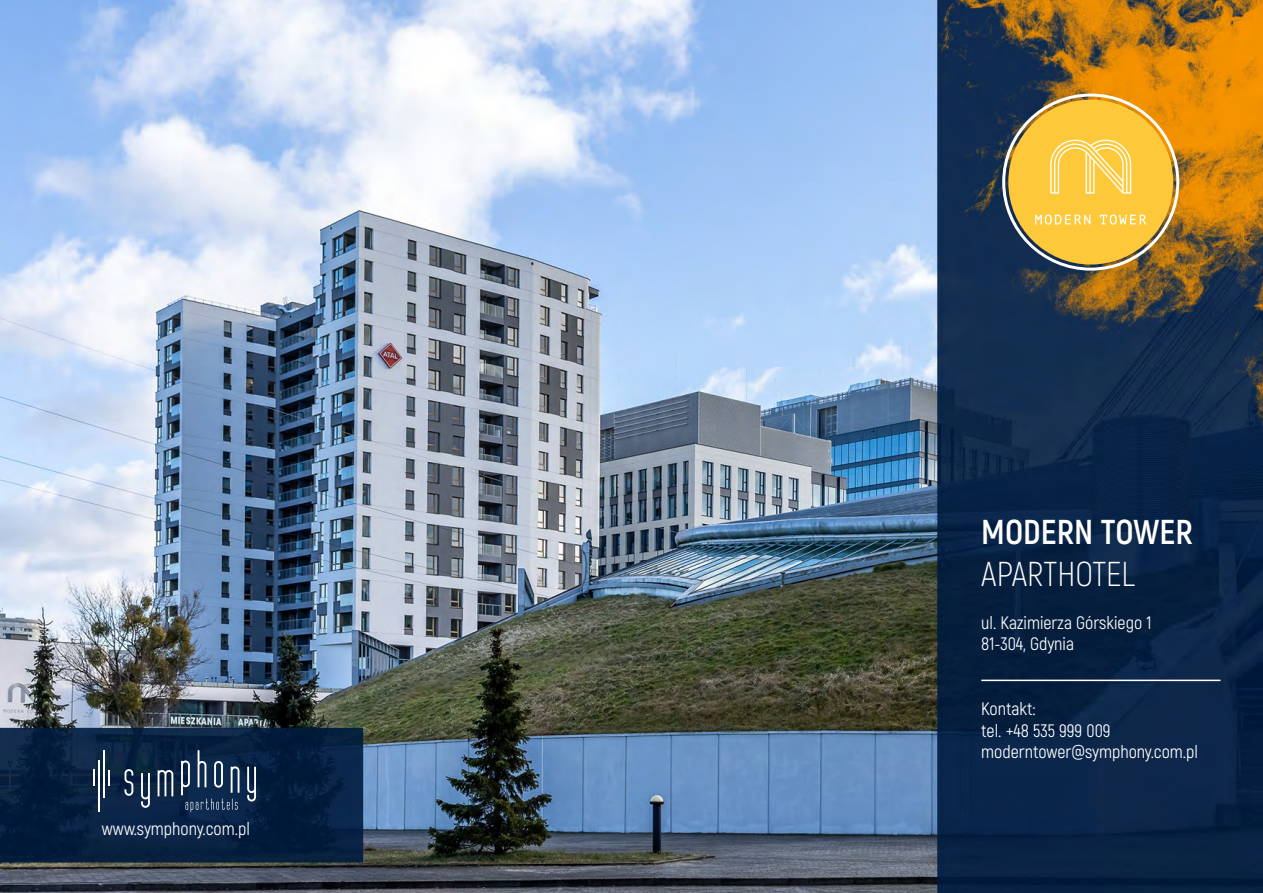
<style>
.page{position:relative;width:1263px;height:893px;background:#fff}
.page>*{position:absolute;margin:0;border:0;box-sizing:border-box;transform-origin:0 0}
.t1{font:700 34.5px "Akrobat";color:#fff}
.t2{font:300 34.5px "Akrobat";color:#fff}
.t3{font:18px/21.6px "Akrobat";color:#fff}
</style>
<div class="page">
<img style="left:0;top:0;width:1263px;height:893px">
<svg style="left:125px;top:769px;width:8px;height:27px"></svg>
<svg style="left:141px;top:773px;width:9px;height:35px"></svg>
<svg style="left:158px;top:770px;width:15px;height:26px"></svg>
<svg style="left:181px;top:750px;width:58px;height:62px;background:#314866"></svg>
<svg style="left:247px;top:767px;width:9px;height:34px"></svg>
<svg style="left:94px;top:769px;width:1px;height:17px"></svg>
<svg style="left:108px;top:770px;width:2px;height:16px"></svg>
<hr style="left:103px;top:750px;width:2px;height:47px;background:#fff">
<hr style="left:98px;top:761px;width:2px;height:51px;background:#fff">
<hr style="left:981px;top:680px;width:239px;height:1px;background:#fff">
<svg style="left:1002px;top:94px;width:177px;height:177px;background:#d6ae49"></svg>
<p class="t3" style="left:102px;top:818px;width:150px">www.symphony.com.pl</p>
<h1 class="t1" style="left:981px;top:511px;width:213px">MODERN TOWER</h1>
<h1 class="t2" style="left:981px;top:553px;width:155px">APARTHOTEL</h1>
<p class="t3" style="left:981px;top:612px;width:172px">ul. Kazimierza Górskiego 1<br>81-304, Gdynia</p>
<p class="t3" style="left:981px;top:698px;width:218px">Kontakt:<br>tel. +48 535 999 009 moderntower@symphony.com.pl</p>
</div>
